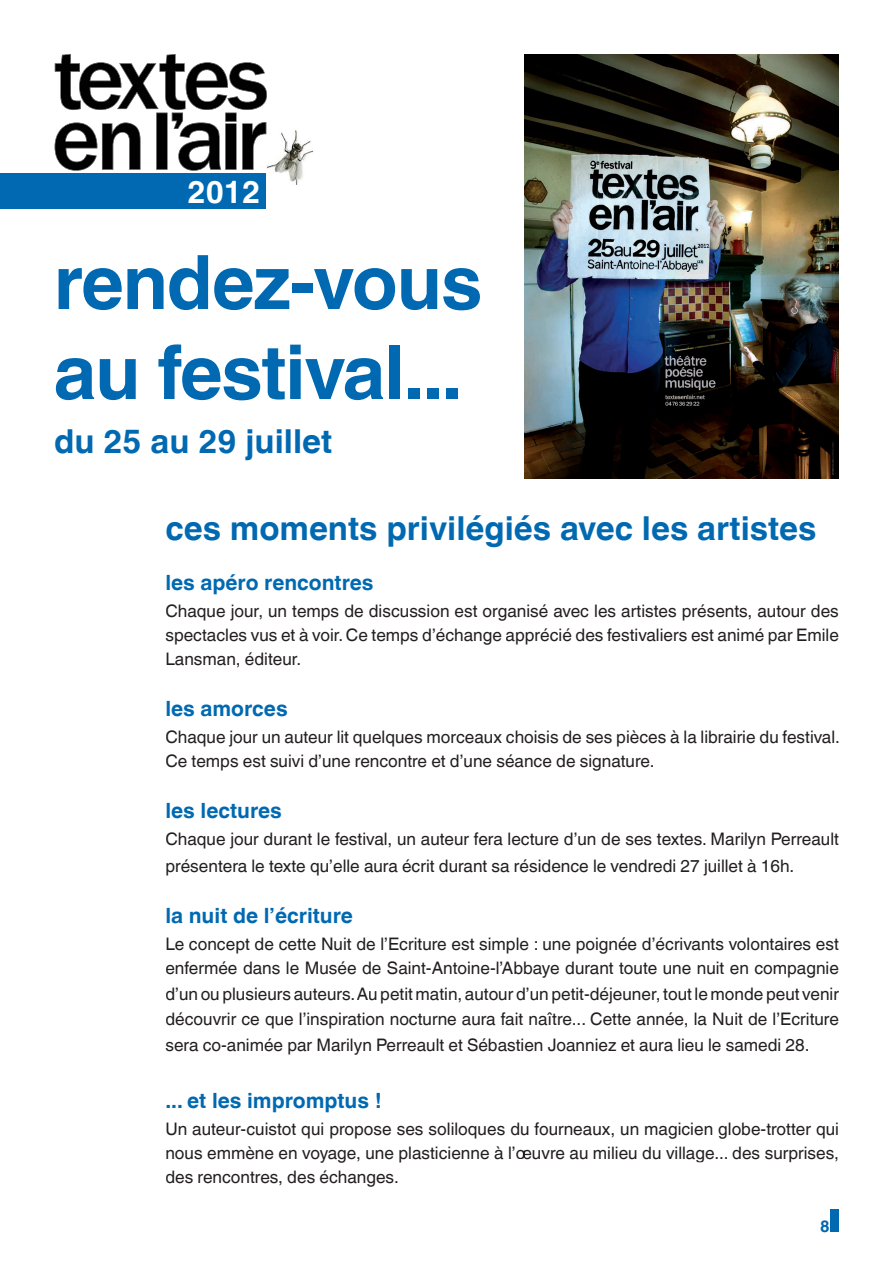
<style>
.page{position:relative;width:893px;height:1263px;background:#fff}
.page>*{position:absolute;margin:0;border:0;box-sizing:border-box;transform-origin:0 0}
.t1{font:700 75px/90px "Helvetica World";letter-spacing:-.02em;color:#0169b1}
.t2{font:700 33px "Helvetica World";color:#0169b1}
.t3{font:700 31.5px "Helvetica World";color:#fff}
.t4{font:700 21px "Helvetica World";color:#0169b1}
.t5{font:17.25px/24px "Helvetica World";color:#231f20;text-align:justify}
.t6{font:700 16.5px "Helvetica World";color:#0169b1}
</style>
<div class="page">
<img style="left:267px;top:130px;width:46px;height:55px">
<svg style="left:55px;top:54px;width:212px;height:117px"></svg>
<div style="left:0;top:174px;width:266px;height:35px;background:#0169b1"></div>
<svg style="left:523px;top:1150px;width:2px;height:9px"></svg>
<div style="left:830px;top:1209px;width:9px;height:23px;background:#0169b1"></div>
<img style="left:524px;top:54px;width:315px;height:424px">
<h3 class="t3" style="left:188px;top:173px;width:74px">2012</h3>
<h1 class="t1" style="left:53px;top:238px;width:431px">rendez-vous au festival...</h1>
<h2 class="t2" style="left:54px;top:422px;width:280px">du 25 au 29 juillet</h2>
<h2 class="t2" style="left:165px;top:509px;width:653px">ces moments privilégiés avec les artistes</h2>
<p class="t4" style="left:165px;top:570px;width:210px">les apéro rencontres</p>
<p class="t5" style="left:165px;top:599px;width:675px">Chaque jour, un temps de discussion est organisé avec les artistes présents, autour des spectacles vus et à voir. Ce temps d’échange apprécié des festivaliers est animé par Emile Lansman, éditeur.</p>
<p class="t4" style="left:165px;top:696px;width:124px">les amorces</p>
<p class="t5" style="left:165px;top:725px;width:676px">Chaque jour un auteur lit quelques morceaux choisis de ses pièces à la librairie du festival.<br>Ce temps est suivi d’une rencontre et d’une séance de signature.</p>
<p class="t4" style="left:165px;top:798px;width:118px">les lectures</p>
<p class="t5" style="left:165px;top:825px;width:675px;line-height:27px">Chaque jour durant le festival, un auteur fera lecture d’un de ses textes. Marilyn Perreault présentera le texte qu’elle aura écrit durant sa résidence le vendredi 27 juillet à 16h.</p>
<p class="t4" style="left:165px;top:903px;width:189px">la nuit de l’écriture</p>
<p class="t5" style="left:165px;top:931px;width:675px;line-height:25.2px">Le concept de cette Nuit de l’Ecriture est simple : une poignée d’écrivants volontaires est enfermée dans le Musée de Saint-Antoine-l’Abbaye durant toute une nuit en compagnie d’un ou plusieurs auteurs. Au petit matin, autour d’un petit-déjeuner, tout le monde peut venir découvrir ce que l’inspiration nocturne aura fait naître... Cette année, la Nuit de l’Ecriture sera co-animée par Marilyn Perreault et Sébastien Joanniez et aura lieu le samedi 28.</p>
<p class="t4" style="left:165px;top:1088px;width:218px">... et les impromptus !</p>
<p class="t5" style="left:165px;top:1116px;width:675px">Un auteur-cuistot qui propose ses soliloques du fourneaux, un magicien globe-trotter qui nous emmène en voyage, une plasticienne à l’oeuvre au milieu du village... des surprises, des rencontres, des échanges.</p>
<p class="t6" style="left:820px;top:1216px;width:11px">8</p>
</div>
